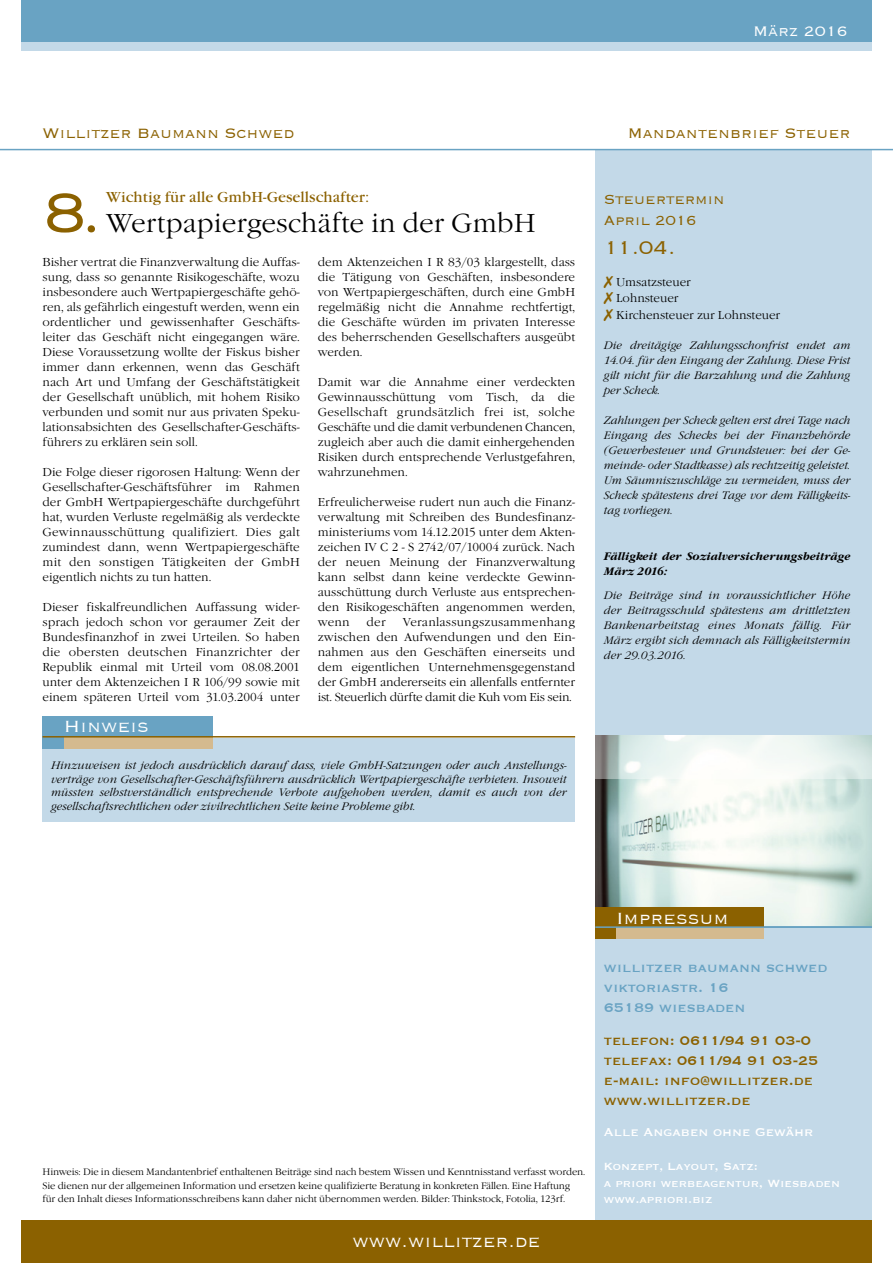
<style>
.page{position:relative;width:893px;height:1263px;background:#fff}
.page>*{position:absolute;margin:0;border:0;box-sizing:border-box;transform-origin:0 0}
.t1{font:300 73.5px "Copperplate";color:#8b6100}
.t2{font:300 27px "Garamond Itc T";color:#000}
.t3{font:300 24px "Copperplate";color:#8b6100}
.t4{font:300 21px "Copperplate";color:#fff}
.t5{font:300 18px "Copperplate";color:#8b6100}
.t6{font:300 18px "Copperplate";color:#fff}
.t7{font:300 17.25px/20.7px "Copperplate";letter-spacing:-.01em;color:#8b6100}
.t8{font:16.5px/19.8px "Copperplate";color:#8b6100}
.t9{font:16.5px/19.8px "Copperplate";color:#69a3c3}
.t10{font:15px "Garamond Itc T";color:#8b6100}
.t11{font:15px "Copperplate";color:#fff}
.t12{font:13.5px/16.2px "Copperplate";color:#fff}
.t13{font:300 12px/15px "Garamond Itc T";color:#000;text-align:justify}
.t14{font:italic 300 11.25px/15px "Garamond Itc T";color:#000;text-align:justify}
.t15{font:italic 700 11.25px/15px "Garamond Itc T";color:#000}
.t16{font:300 9.75px/13.5px "Garamond Itc T";letter-spacing:-.01em;color:#000}
</style>
<div class="page">
<div style="left:595px;top:149px;width:277px;height:1071px;background:#c3d9e8"></div>
<div style="left:21px;top:1220px;width:851px;height:43px;background:#8b6100"></div>
<div style="left:21px;top:0;width:851px;height:43px;background:#69a3c3"></div>
<div style="left:21px;top:43px;width:851px;height:8px;background:#c3d9e8"></div>
<hr style="left:0;top:149px;width:893px;height:1px;background:#69a3c3">
<img style="left:595px;top:779px;width:277px;height:147px">
<svg style="left:595px;top:736px;width:277px;height:43px;background:#e4ece9"></svg>
<div style="left:595px;top:907px;width:169px;height:32px;background:#8b6100"></div>
<div style="left:616px;top:928px;width:148px;height:11px;background:#d4ba8f"></div>
<hr style="left:595px;top:926px;width:277px;height:2px;background:#69a3c3">
<div style="left:43px;top:737px;width:532px;height:84px;background:#c3d9e8"></div>
<div style="left:43px;top:716px;width:170px;height:33px;background:#69a3c3"></div>
<div style="left:64px;top:737px;width:149px;height:12px;background:#d4ba8f"></div>
<hr style="left:43px;top:736px;width:532px;height:1px;background:#8b6100">
<h3 class="t6" style="left:753px;top:19px;width:96px">März 2016</h3>
<h3 class="t5" style="left:43px;top:121px;width:254px">Willitzer Baumann Schwed</h3>
<h3 class="t5" style="left:628px;top:121px;width:224px">Mandantenbrief Steuer</h3>
<h1 class="t1" style="left:43px;top:165px;width:62px">8.</h1>
<p class="t10" style="left:106px;top:189px;width:264px">Wichtig für alle GmbH-Gesellschafter:</p>
<h2 class="t2" style="left:106px;top:208px;width:431px">Wertpapiergeschäfte in der GmbH</h2>
<p class="t13" style="left:43px;top:255px;width:259px">Bisher vertrat die Finanzverwaltung die Auffas&shy;sung, dass so genannte Risikogeschäfte, wozu insbesondere auch Wertpapiergeschäfte gehö&shy;ren, als gefährlich eingestuft werden, wenn ein ordentlicher und gewissenhafter Geschäfts&shy;leiter das Geschäft nicht eingegangen wäre.<br>Diese Voraussetzung wollte der Fiskus bisher immer dann erkennen, wenn das Geschäft nach Art und Umfang der Geschäftstätigkeit der Gesellschaft unüblich, mit hohem Risiko verbunden und somit nur aus privaten Speku&shy;lationsabsichten des Gesellschafter-Geschäfts&shy;führers zu erklären sein soll.</p>
<p class="t13" style="left:43px;top:465px;width:259px">Die Folge dieser rigorosen Haltung: Wenn der Gesellschafter-Geschäftsführer im Rahmen der GmbH Wertpapiergeschäfte durchgeführt hat, wurden Verluste regelmäßig als verdeckte Gewinnausschüttung qualifiziert. Dies galt zumindest dann, wenn Wertpapiergeschäfte mit den sonstigen Tätigkeiten der GmbH eigentlich nichts zu tun hatten.</p>
<p class="t13" style="left:43px;top:600px;width:259px">Dieser fiskalfreundlichen Auffassung wider&shy;sprach jedoch schon vor geraumer Zeit der Bundesfinanzhof in zwei Urteilen. So haben die obersten deutschen Finanzrichter der Republik einmal mit Urteil vom 08.08.2001 unter dem Aktenzeichen I R 106/99 sowie mit einem späteren Urteil vom 31.03.2004 unter</p>
<h3 class="t4" style="left:64px;top:713px;width:87px">Hinweis</h3>
<p class="t13" style="left:318px;top:255px;width:259px">dem Aktenzeichen I R 83/03 klargestellt, dass die Tätigung von Geschäften, insbesondere von Wertpapiergeschäften, durch eine GmbH regelmäßig nicht die Annahme rechtfertigt, die Geschäfte würden im privaten Interesse des beherrschenden Gesellschafters ausgeübt werden.</p>
<p class="t13" style="left:318px;top:375px;width:259px">Damit war die Annahme einer verdeckten Gewinnausschüttung vom Tisch, da die Gesellschaft grundsätzlich frei ist, solche Geschäfte und die damit verbundenen Chancen, zugleich aber auch die damit einhergehenden Risiken durch entsprechende Verlustgefahren, wahrzunehmen.</p>
<p class="t13" style="left:318px;top:495px;width:259px">Erfreulicherweise rudert nun auch die Finanz&shy;verwaltung mit Schreiben des Bundesfinanz&shy;ministeriums vom 14.12.2015 unter dem Akten&shy;zeichen IV C 2 - S 2742/07/10004 zurück. Nach der neuen Meinung der Finanzverwaltung kann selbst dann keine verdeckte Gewinn&shy;ausschüttung durch Verluste aus entsprechen&shy;den Risikogeschäften angenommen werden, wenn</p>
<p class="t13" style="left:367px;top:615px;width:21px">der</p>
<p class="t13" style="left:318px;top:615px;width:259px;text-indent:85px">Veranlassungszusammenhang zwischen den Aufwendungen und den Ein&shy;nahmen aus den Geschäften einerseits und dem eigentlichen Unternehmensgegenstand der GmbH andererseits ein allenfalls entfernter ist. Steuerlich dürfte damit die Kuh vom Eis sein.</p>
<p class="t14" style="left:51px;top:759px;width:517px;line-height:13.5px">Hinzuweisen ist jedoch ausdrücklich darauf dass, viele GmbH-Satzungen oder auch Anstellungs&shy;verträge von Gesellschafter-Geschäftsführern ausdrücklich Wertpapiergeschäfte verbieten. Insoweit müssten selbstverständlich entsprechende Verbote aufgehoben werden, damit es auch von der gesellschaftsrechtlichen oder zivilrechtlichen Seite keine Probleme gibt.</p>
<h3 class="t7" style="left:604px;top:188px;width:122px">Steuertermin<br>April 2016</h3>
<h3 class="t3" style="left:604px;top:232px;width:73px">11.04.</h3>
<p class="t13" style="left:616px;top:274px;width:166px;line-height:16.5px;text-align:left">Umsatzsteuer<br>Lohnsteuer<br>Kirchensteuer zur Lohnsteuer</p>
<p class="t14" style="left:604px;top:338px;width:248px">Die dreitägige Zahlungsschonfrist endet am 14.04. für den Eingang der Zahlung. Diese Frist gilt nicht für die Barzahlung und die Zahlung per Scheck.</p>
<p class="t14" style="left:604px;top:413px;width:248px">Zahlungen per Scheck gelten erst drei Tage nach Eingang des Schecks bei der Finanzbehörde (Gewerbesteuer und Grundsteuer: bei der Ge&shy;meinde- oder Stadtkasse) als rechtzeitig geleistet.<br>Um Säumniszuschläge zu vermeiden, muss der Scheck spätestens drei Tage vor dem Fälligkeits&shy;tag vorliegen.</p>
<p class="t15" style="left:604px;top:549px;width:248px">Fälligkeit der Sozialversicherungsbeiträge<br>März 2016:</p>
<p class="t14" style="left:604px;top:588px;width:248px">Die Beiträge sind in voraussichtlicher Höhe der Beitragsschuld spätestens am drittletzten Bankenarbeitstag eines Monats fällig. Für März ergibt sich demnach als Fälligkeitstermin der 29.03.2016.</p>
<p class="t16" style="left:42px;top:1165px;width:544px">Hinweis: Die in diesem Mandantenbrief enthaltenen Beiträge sind nach bestem Wissen und Kenntnisstand verfasst worden.<br>Sie dienen nur der allgemeinen Information und ersetzen keine qualifizierte Beratung in konkreten Fällen. Eine Haftung für den Inhalt dieses Informationsschreibens kann daher nicht übernommen werden. Bilder: Thinkstock, Fotolia, 123rf.</p>
<h3 class="t4" style="left:353px;top:1227px;width:189px">www.willitzer.de</h3>
<h3 class="t4" style="left:617px;top:905px;width:114px">Impressum</h3>
<h3 class="t9" style="left:604px;top:957px;width:225px">willitzer baumann schwed viktoriastr. 16<br>65189 wiesbaden</h3>
<h3 class="t8" style="left:604px;top:1030px;width:216px">telefon: 0611/94 91 03-0 telefax: 0611/94 91 03-25 e-mail: info@willitzer.de www.willitzer.de</h3>
<p class="t11" style="left:604px;top:1122px;width:211px">Alle Angaben ohne Gewähr</p>
<p class="t12" style="left:604px;top:1158px;width:238px">Konzept, Layout, Satz:<br>a priori werbeagentur, Wiesbaden www.apriori.biz</p>
</div>
